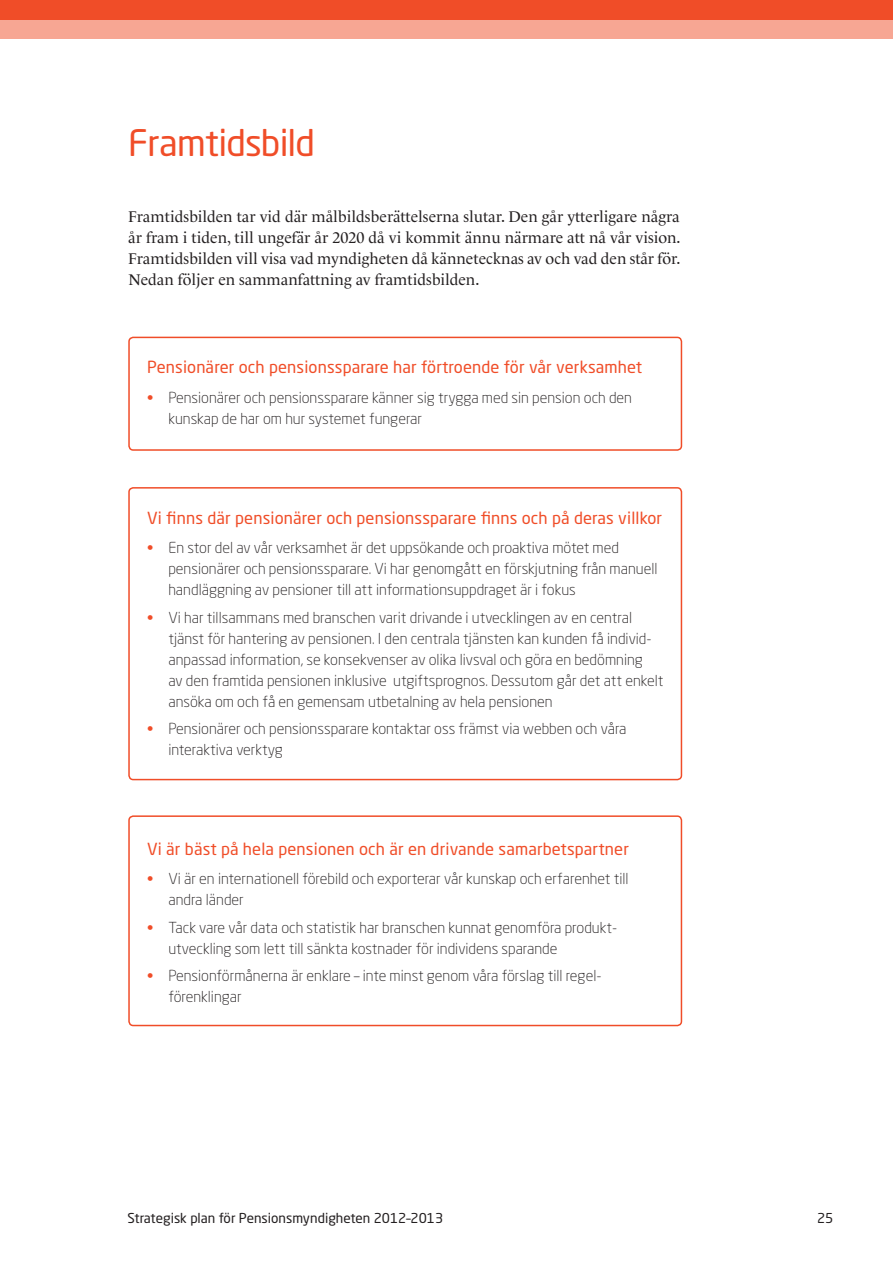
<style>
.page{position:relative;width:893px;height:1263px;background:#fff}
.page>*{position:absolute;margin:0;border:0;box-sizing:border-box;transform-origin:0 0}
.a4_Rubrik_1{font:36px "Neo Sans Pro";letter-spacing:-.02em;color:#f04d28}
.Text_i_ram{font:16.5px "Neo Sans Pro";letter-spacing:.01em;color:#f04d28}
.a4_Brödtext{font:15.75px/21px "Le Monde Livre Ptf";color:#231f20;text-align:justify}
.a4_Punktlista{font:300 15px/21px "Neo Sans Pro";color:#231f20}
.t1{font:13.5px "Neo Sans Pro";color:#231f20}
.s1{font-weight:400;color:#f04d28}
</style>
<div class="page">
<div style="left:0;top:0;width:893px;height:38px;background:#f7a693"></div>
<div style="left:0;top:0;width:893px;height:19px;background:#f04d28"></div>
<div style="left:128px;top:337px;width:554px;height:114px;border:2px solid #f04d28;border-radius:4px"></div>
<div style="left:128px;top:487px;width:554px;height:293px;border:2px solid #f04d28;border-radius:4px"></div>
<div style="left:128px;top:815px;width:554px;height:211px;border:2px solid #f04d28;border-radius:4px"></div>
<p class="a4_Rubrik_1" style="left:128px;top:121px;width:188px">Framtidsbild</p>
<p class="a4_Brödtext" style="left:128px;top:204px;width:554px">Framtidsbilden tar vid där målbildsberättelserna slutar. Den går ytterligare några år fram i tiden, till ungefär år 2020 då vi kommit ännu närmare att nå vår vision.<br>Framtidsbilden vill visa vad myndigheten då kännetecknas av och vad den står för.<br>Nedan följer en sammanfattning av framtidsbilden.</p>
<p class="Text_i_ram" style="left:147px;top:357px;width:496px">Pensionärer och pensionssparare har förtroende för vår verksamhet</p>
<p class="a4_Punktlista" style="left:168px;top:387px;width:465px;text-indent:-21px"><span class="s1">•</span> Pensionärer och pensionssparare känner sig trygga med sin pension och den kunskap de har om hur systemet fungerar</p>
<p class="Text_i_ram" style="left:147px;top:508px;width:517px">Vi finns där pensionärer och pensionssparare finns och på deras villkor</p>
<p class="a4_Punktlista" style="left:168px;top:537px;width:491px;text-indent:-21px"><span class="s1">•</span> En stor del av vår verksamhet är det uppsökande och proaktiva mötet med pensionärer och pensionssparare. Vi har genomgått en förskjutning från manuell handläggning av pensioner till att informationsuppdraget är i fokus</p>
<p class="a4_Punktlista" style="left:168px;top:607px;width:497px;text-indent:-21px"><span class="s1">•</span> Vi har tillsammans med branschen varit drivande i utvecklingen av en central tjänst för hantering av pensionen. I den centrala tjänsten kan kunden få individ&shy;anpassad information, se konsekvenser av olika livsval och göra en bedömning<br>av den framtida pensionen inklusive utgiftsprognos. Dessutom går det att enkelt ansöka om och få en gemensam utbetalning av hela pensionen</p>
<p class="a4_Punktlista" style="left:168px;top:718px;width:460px;text-indent:-21px"><span class="s1">•</span> Pensionärer och pensionssparare kontaktar oss främst via webben och våra interaktiva verktyg</p>
<p class="Text_i_ram" style="left:147px;top:838px;width:483px">Vi är bäst på hela pensionen och är en drivande samarbetspartner</p>
<p class="a4_Punktlista" style="left:168px;top:868px;width:462px;text-indent:-21px"><span class="s1">•</span> Vi är en internationell förebild och exporterar vår kunskap och erfarenhet till andra länder</p>
<p class="a4_Punktlista" style="left:168px;top:916px;width:450px;text-indent:-21px"><span class="s1">•</span> Tack vare vår data och statistik har branschen kunnat genomföra produkt&shy;utveckling som lett till sänkta kostnader för individens sparande</p>
<p class="a4_Punktlista" style="left:168px;top:965px;width:435px;text-indent:-21px"><span class="s1">•</span> Pensionförmånerna är enklare – inte minst genom våra förslag till regel&shy;förenklingar</p>
<p class="t1" style="left:128px;top:1210px;width:317px">Strategisk plan för Pensionsmyndigheten 2012–2013</p>
<p class="t1" style="left:817px;top:1210px;width:18px">25</p>
</div>
